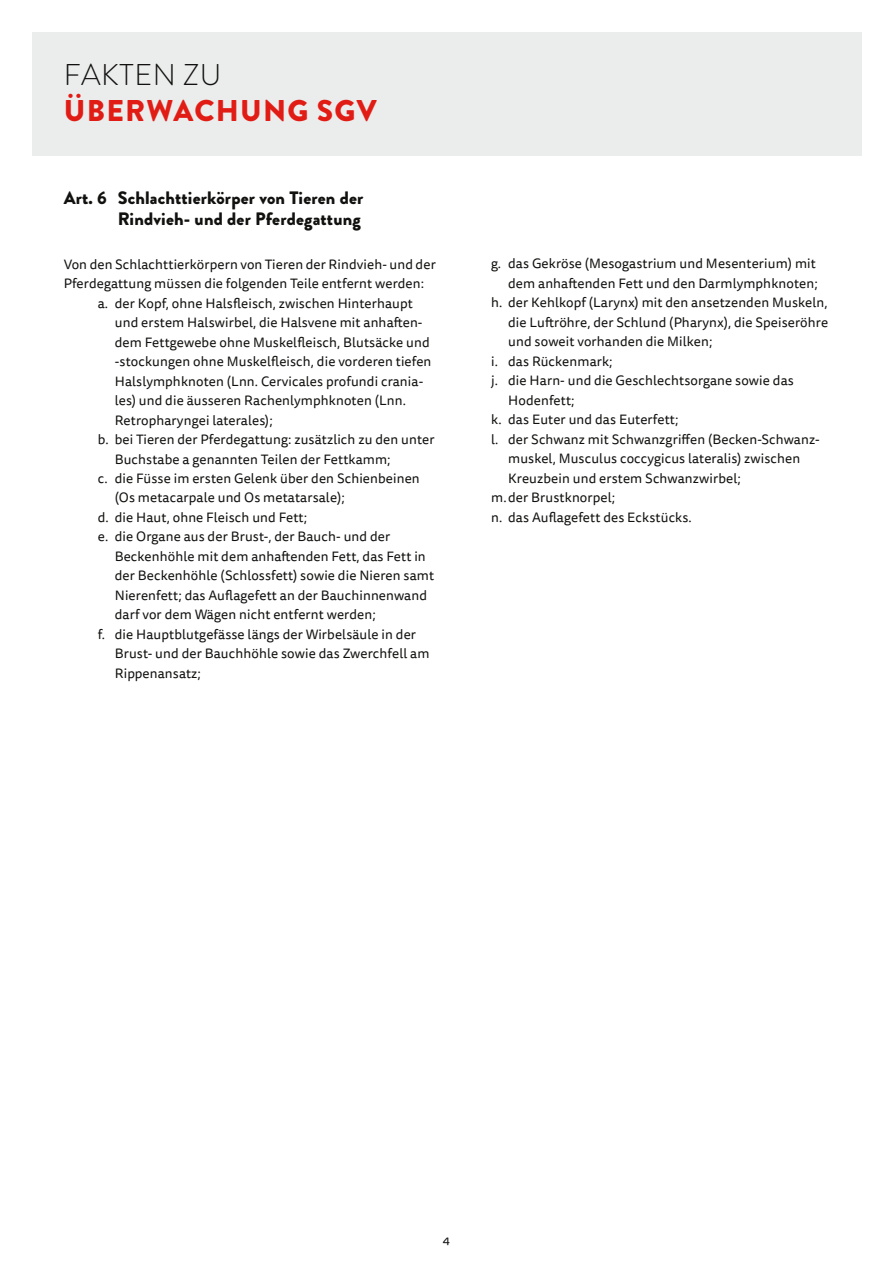
<style>
.page{position:relative;width:893px;height:1263px;background:#fff}
.page>*{position:absolute;margin:0;border:0;box-sizing:border-box;transform-origin:0 0}
.t1{font:900 30px "Brandon Grotesque";letter-spacing:.04em;color:#e11c15}
.t2{font:300 30px "Brandon Grotesque";letter-spacing:.02em;color:#11110f}
.t3{font:900 18px/21px "Brandon Grotesque";letter-spacing:.01em;color:#11110f;text-align:right}
.t4{font:13.5px "Tisa Sans Pro";letter-spacing:.01em;color:#11110f}
.t5{font:12px "Tisa Sans Pro";color:#11110f}
</style>
<div class="page">
<div style="left:32px;top:32px;width:829px;height:123px;background:#ebecec"></div>
<h1 class="t2" style="left:64px;top:54px;width:159px">FAKTEN ZU</h1>
<h1 class="t1" style="left:64px;top:89px;width:314px">ÜBERWACHUNG SGV</h1>
<h2 class="t3" style="left:64px;top:187px;width:301px">Art. 6 Schlachttierkörper von Tieren der<br>Rindvieh- und der Pferdegattung</h2>
<p class="t4" style="left:64px;top:255px;width:374px">Von den Schlachttierkörpern von Tieren der Rindvieh- und der</p>
<p class="t4" style="left:64px;top:274px;width:362px">Pferdegattung müssen die folgenden Teile entfernt werden:</p>
<p class="t4" style="left:98px;top:294px;width:317px">a. der Kopf, ohne Halsfleisch, zwischen Hinterhaupt</p>
<p class="t4" style="left:115px;top:313px;width:309px">und erstem Halswirbel, die Halsvene mit anhaften-</p>
<p class="t4" style="left:115px;top:333px;width:316px">dem Fettgewebe ohne Muskelfleisch, Blutsäcke und</p>
<p class="t4" style="left:115px;top:352px;width:318px">-stockungen ohne Muskelfleisch, die vorderen tiefen</p>
<p class="t4" style="left:115px;top:372px;width:310px">Halslymphknoten (Lnn. Cervicales profundi crania-</p>
<p class="t4" style="left:115px;top:391px;width:293px">les) und die äusseren Rachenlymphknoten (Lnn.</p>
<p class="t4" style="left:115px;top:411px;width:159px">Retropharyngei laterales);</p>
<p class="t4" style="left:98px;top:430px;width:338px">b. bei Tieren der Pferdegattung: zusätzlich zu den unter</p>
<p class="t4" style="left:115px;top:450px;width:277px">Buchstabe a genannten Teilen der Fettkamm;</p>
<p class="t4" style="left:98px;top:469px;width:323px">c. die Füsse im ersten Gelenk über den Schienbeinen</p>
<p class="t4" style="left:115px;top:489px;width:231px">(Os metacarpale und Os metatarsale);</p>
<p class="t4" style="left:98px;top:508px;width:211px">d. die Haut, ohne Fleisch und Fett;</p>
<p class="t4" style="left:98px;top:528px;width:294px">e. die Organe aus der Brust-, der Bauch- und der</p>
<p class="t4" style="left:115px;top:547px;width:312px">Beckenhöhle mit dem anhaftenden Fett, das Fett in</p>
<p class="t4" style="left:115px;top:567px;width:321px">der Beckenhöhle (Schlossfett) sowie die Nieren samt</p>
<p class="t4" style="left:115px;top:586px;width:314px">Nierenfett; das Auflagefett an der Bauchinnenwand</p>
<p class="t4" style="left:115px;top:606px;width:262px">darf vor dem Wägen nicht entfernt werden;</p>
<p class="t4" style="left:98px;top:625px;width:320px">f. die Hauptblutgefässe längs der Wirbelsäule in der</p>
<p class="t4" style="left:115px;top:645px;width:316px">Brust- und der Bauchhöhle sowie das Zwerchfell am</p>
<p class="t4" style="left:115px;top:664px;width:88px">Rippenansatz;</p>
<p class="t4" style="left:491px;top:255px;width:326px">g. das Gekröse (Mesogastrium und Mesenterium) mit</p>
<p class="t4" style="left:508px;top:274px;width:311px">dem anhaftenden Fett und den Darmlymphknoten;</p>
<p class="t4" style="left:491px;top:294px;width:338px">h. der Kehlkopf (Larynx) mit den ansetzenden Muskeln,</p>
<p class="t4" style="left:508px;top:313px;width:321px">die Luftröhre, der Schlund (Pharynx), die Speiseröhre</p>
<p class="t4" style="left:508px;top:333px;width:206px">und soweit vorhanden die Milken;</p>
<p class="t4" style="left:491px;top:352px;width:123px">i. das Rückenmark;</p>
<p class="t4" style="left:491px;top:372px;width:304px">j. die Harn- und die Geschlechtsorgane sowie das</p>
<p class="t4" style="left:508px;top:391px;width:68px">Hodenfett;</p>
<p class="t4" style="left:491px;top:411px;width:189px">k. das Euter und das Euterfett;</p>
<p class="t4" style="left:491px;top:430px;width:330px">l. der Schwanz mit Schwanzgriffen (Becken-Schwanz-</p>
<p class="t4" style="left:508px;top:450px;width:294px">muskel, Musculus coccygicus lateralis) zwischen</p>
<p class="t4" style="left:508px;top:469px;width:234px">Kreuzbein und erstem Schwanzwirbel;</p>
<p class="t4" style="left:491px;top:489px;width:126px">m.der Brustknorpel;</p>
<p class="t4" style="left:491px;top:508px;width:202px">n. das Auflagefett des Eckstücks.</p>
<p class="t5" style="left:443px;top:1231px;width:9px">4</p>
</div>
